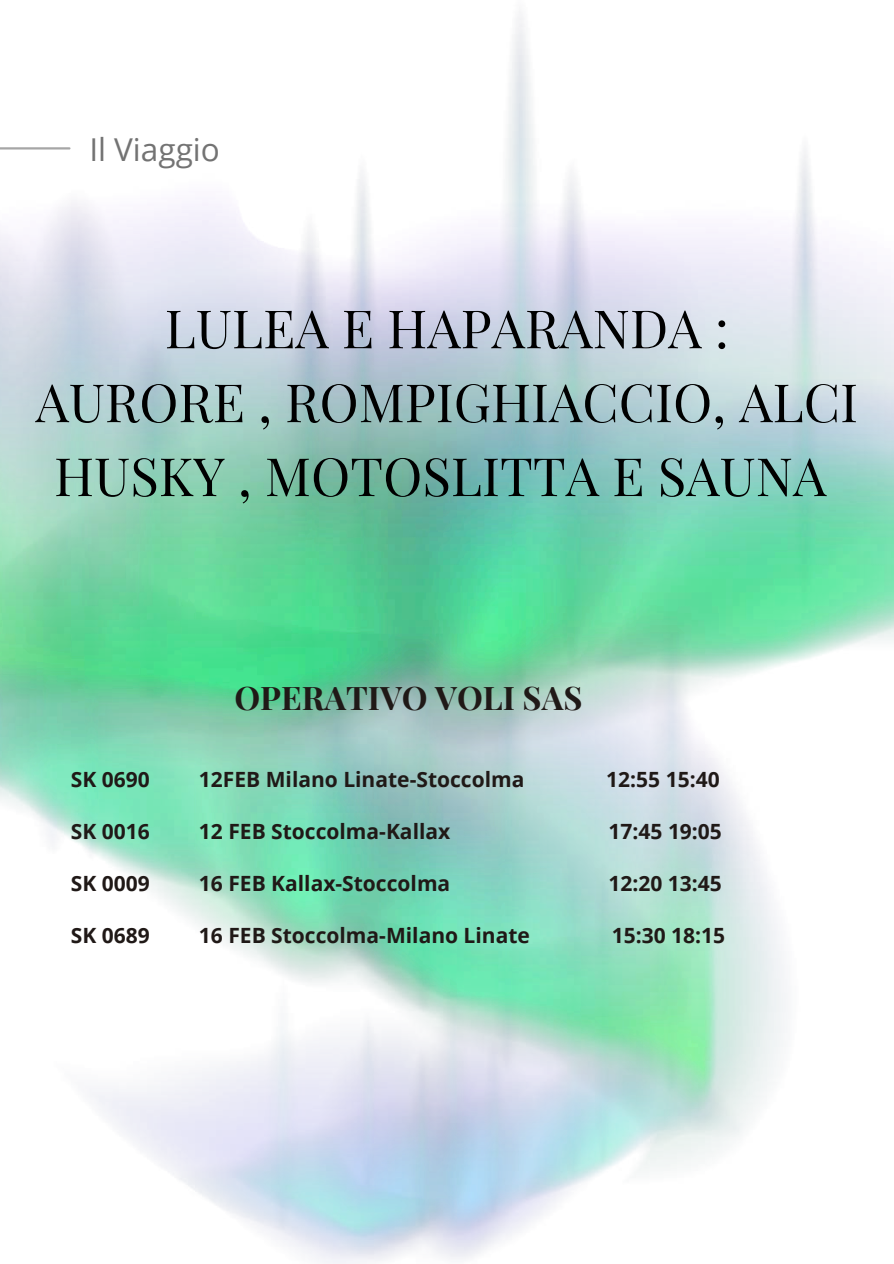
<style>
.page{position:relative;width:894px;height:1264px;background:#fff}
.page>*{position:absolute;margin:0;border:0;box-sizing:border-box;transform-origin:0 0}
.t1{font:52.95px/73.9px "Playfair Display";color:#000;text-align:center}
.t2{font:700 32.55px "Playfair Display";color:#201917}
.t3{font:31.5px "Open Sans";color:#737373}
.t4{font:700 21px "Open Sans";color:#201917}
</style>
<div class="page">
<img style="left:0;top:12px;width:893px;height:1251px">
<hr style="left:0;top:147px;width:69px;height:2px;background:#a6a6a6">
<h3 class="t3" style="left:89px;top:127px;width:132px">Il Viaggio</h3>
<h1 class="t1" style="left:35px;top:289px;width:823px">LULEA E HAPARANDA :<br>AURORE , ROMPIGHIACCIO, ALCI<br>HUSKY , MOTOSLITTA E SAUNA</h1>
<h2 class="t2" style="left:234px;top:674px;width:349px">OPERATIVO VOLI SAS</h2>
<p class="t4" style="left:71px;top:764px;width:80px">SK 0690</p>
<p class="t4" style="left:199px;top:764px;width:327px">12FEB Milano Linate-Stoccolma</p>
<p class="t4" style="left:606px;top:764px;width:115px">12:55 15:40</p>
<p class="t4" style="left:71px;top:816px;width:80px">SK 0016</p>
<p class="t4" style="left:199px;top:816px;width:253px">12 FEB Stoccolma-Kallax</p>
<p class="t4" style="left:608px;top:816px;width:115px">17:45 19:05</p>
<p class="t4" style="left:71px;top:868px;width:80px">SK 0009</p>
<p class="t4" style="left:199px;top:868px;width:253px">16 FEB Kallax-Stoccolma</p>
<p class="t4" style="left:608px;top:868px;width:115px">12:20 13:45</p>
<p class="t4" style="left:71px;top:920px;width:80px">SK 0689</p>
<p class="t4" style="left:199px;top:920px;width:332px">16 FEB Stoccolma-Milano Linate</p>
<p class="t4" style="left:611px;top:920px;width:115px">15:30 18:15</p>
</div>
